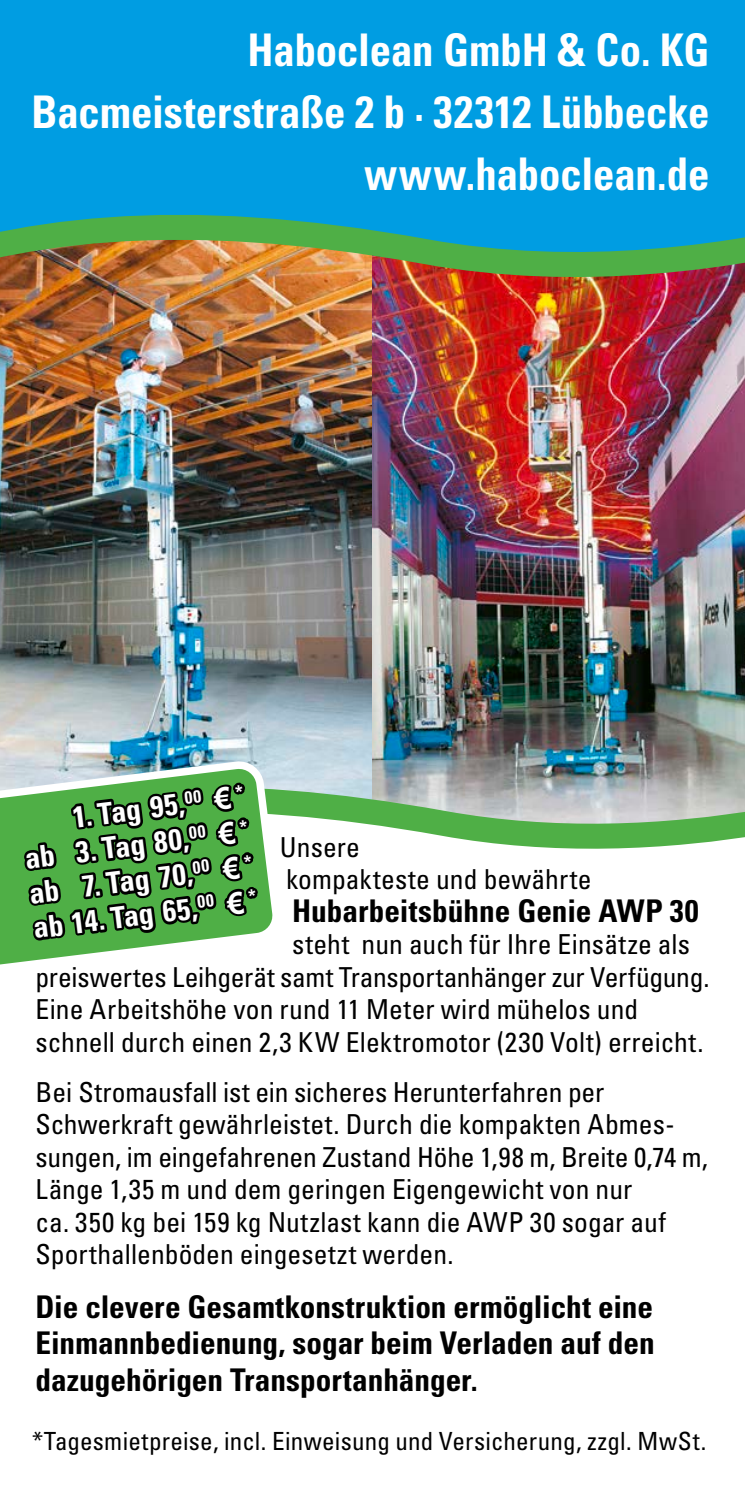
<style>
.page{position:relative;width:745px;height:1489px;background:#fff}
.page>*{position:absolute;margin:0;border:0;box-sizing:border-box;transform-origin:0 0}
.t1{font:700 condensed 45px/61.8px "Univers LT Std";color:#fff;text-align:right;scale:.95 1}
.t2{font:700 condensed 31.25px/36.2px "Univers LT Std";color:#000;text-align:justify}
.t3{font:700 condensed 30px/35px "Univers LT Std";color:#fff;text-align:justify}
.t4{font:condensed 27.5px/32.5px "Univers LT Std";color:#000}
.t5{font:condensed 25px "Univers LT Std";letter-spacing:.01em;color:#000}
.s1{font-family:"Arial";font-stretch:normal;color:#000}
</style>
<div class="page">
<img style="left:0;top:359px;width:744px;height:343px">
<img style="left:0;top:702px;width:744px;height:147px">
<img style="left:0;top:0;width:744px;height:359px">
<svg style="left:0;top:763px;width:277px;height:202px;background:#6fbc6a"></svg>
<h1 class="t1" style="left:31px;top:19px;width:715px">Haboclean GmbH &amp; Co. KG<br>Bacmeisterstraße 2 b · 32312 Lübbecke www.haboclean.de</h1>
<p class="t3" style="left:19px;top:806px;width:226px;text-indent:52px;rotate:-7deg">1. Tag 95,<sup>00</sup> <span class="s1">€</span> <sup>* </sup>ab 3. Tag 80,<sup>00</sup> <span class="s1">€</span> <sup>* </sup>ab 7. Tag 70,<sup>00</sup> <span class="s1">€</span> <sup>* </sup>ab 14. Tag 65,<sup>00</sup> <span class="s1">€</span> <sup>*</sup></p>
<p class="t4" style="left:280px;top:830px;width:313px">Unsere<br>kompakteste und bewährte</p>
<p class="t2" style="left:292px;top:892px;width:408px">Hubarbeitsbühne Genie AWP 30</p>
<p class="t4" style="left:35px;top:927px;width:675px;text-indent:256px">steht nun auch für Ihre Einsätze als preiswertes Leihgerät samt Transportanhänger zur Verfügung.<br>Eine Arbeitshöhe von rund 11 Meter wird mühelos und schnell durch einen 2,3 KW Elektromotor (230 Volt) erreicht.</p>
<p class="t4" style="left:35px;top:1075px;width:673px">Bei Stromausfall ist ein sicheres Herunterfahren per Schwerkraft gewährleistet. Durch die kompakten Abmes&shy;sungen, im eingefahrenen Zustand Höhe 1,98 m, Breite 0,74 m, Länge 1,35 m und dem geringen Eigengewicht von nur<br>ca. 350 kg bei 159 kg Nutzlast kann die AWP 30 sogar auf Sporthallenböden eingesetzt werden.</p>
<p class="t2" style="left:35px;top:1288px;width:620px">Die clevere Gesamtkonstruktion ermöglicht eine Einmannbedienung, sogar beim Verladen auf den dazugehörigen Transportanhänger.</p>
<p class="t5" style="left:32px;top:1425px;width:675px">*Tagesmietpreise, incl. Einweisung und Versicherung, zzgl. MwSt.</p>
</div>
